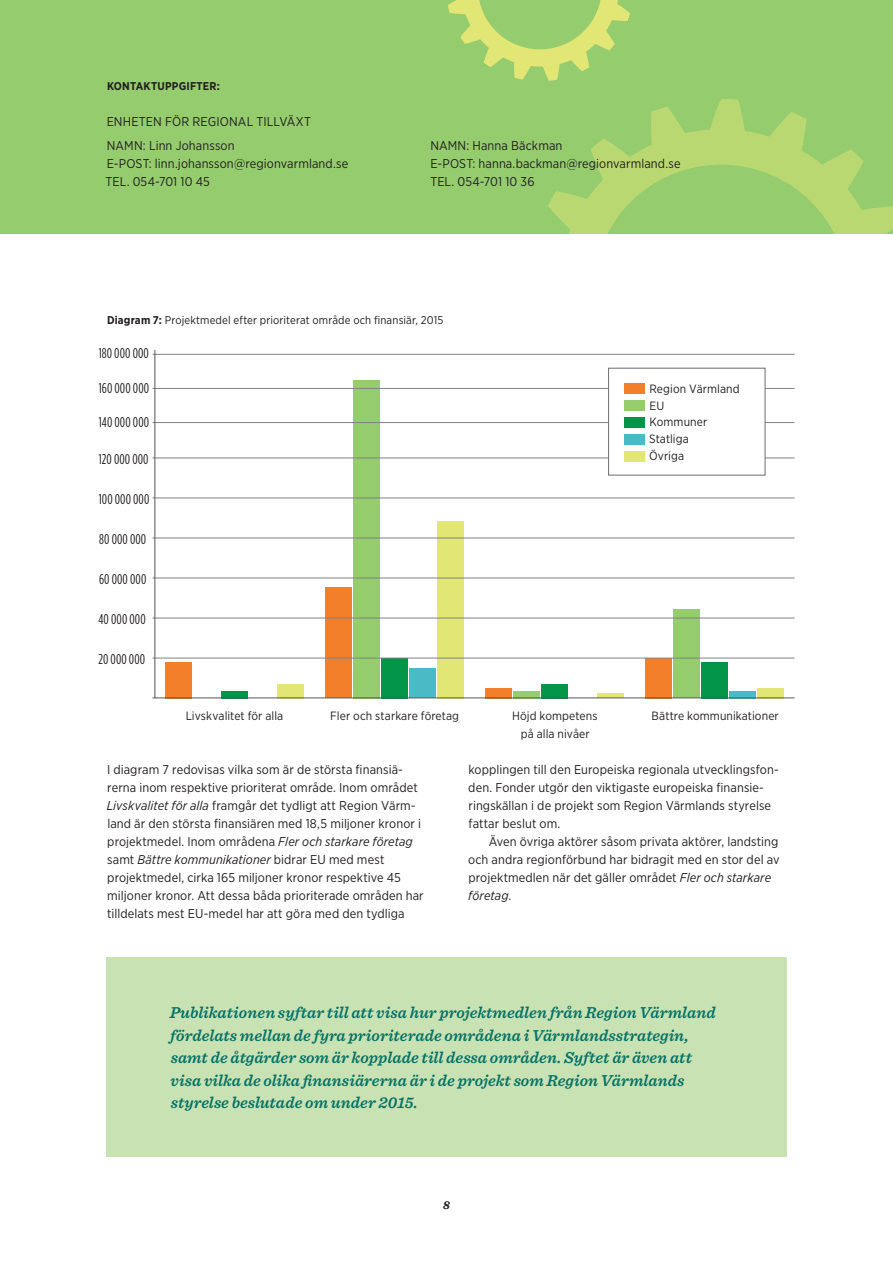
<style>
.page{position:relative;width:893px;height:1263px;background:#fff}
.page>*{position:absolute;margin:0;border:0;box-sizing:border-box;transform-origin:0 0}
.t1{font:italic 600 16.5px/22.5px "Sentinel";color:#057266}
.t2{font:14.1px "Gotham Condensed";letter-spacing:.005em;color:#231f20}
.t3{font:12.75px/18px "Gotham Narrow";letter-spacing:.01em;color:#231f20}
.t4{font:12px/17px "Gotham Narrow";letter-spacing:.01em;color:#231f20;text-align:center}
.t5{font:italic 700 12px "Sentinel";color:#231f20}
.t6{font:11.25px "Gotham Narrow";letter-spacing:.01em;color:#231f20}
.t7{font:700 11.25px "Gotham Narrow";letter-spacing:.02em;color:#231f20}
.s1{font-weight:700}
.s2{font-style:italic}
</style>
<div class="page">
<div style="left:646px;top:658px;width:26px;height:40px;background:#f47f2a"></div>
<div style="left:674px;top:610px;width:26px;height:88px;background:#94cc6e"></div>
<div style="left:702px;top:662px;width:26px;height:36px;background:#009547"></div>
<div style="left:730px;top:691px;width:26px;height:7px;background:#4abac7"></div>
<div style="left:758px;top:688px;width:26px;height:10px;background:#e1e675"></div>
<div style="left:326px;top:587px;width:26px;height:111px;background:#f47f2a"></div>
<div style="left:354px;top:380px;width:26px;height:318px;background:#94cc6e"></div>
<div style="left:382px;top:658px;width:26px;height:40px;background:#009547"></div>
<div style="left:410px;top:669px;width:26px;height:29px;background:#4abac7"></div>
<div style="left:438px;top:521px;width:26px;height:177px;background:#e1e675"></div>
<div style="left:486px;top:688px;width:26px;height:10px;background:#f47f2a"></div>
<div style="left:542px;top:684px;width:26px;height:14px;background:#009547"></div>
<div style="left:598px;top:693px;width:26px;height:5px;background:#e1e675"></div>
<div style="left:166px;top:662px;width:26px;height:36px;background:#f47f2a"></div>
<div style="left:222px;top:691px;width:26px;height:7px;background:#009547"></div>
<div style="left:278px;top:684px;width:26px;height:14px;background:#e1e675"></div>
<div style="left:514px;top:691px;width:26px;height:7px;background:#94cc6e"></div>
<div style="left:0;top:0;width:893px;height:234px;background:#94cc6e"></div>
<svg style="left:548px;top:99px;width:345px;height:135px"></svg>
<div style="left:106px;top:957px;width:681px;height:200px;background:#c9e2b3"></div>
<hr style="left:153px;top:458px;width:641px;height:1px;background:#808285">
<hr style="left:153px;top:422px;width:641px;height:1px;background:#808285">
<hr style="left:153px;top:388px;width:641px;height:1px;background:#808285">
<hr style="left:153px;top:354px;width:641px;height:1px;background:#808285">
<hr style="left:153px;top:658px;width:641px;height:1px;background:#808285">
<hr style="left:153px;top:618px;width:641px;height:1px;background:#808285">
<hr style="left:153px;top:578px;width:641px;height:1px;background:#808285">
<hr style="left:153px;top:538px;width:641px;height:1px;background:#808285">
<hr style="left:153px;top:498px;width:641px;height:1px;background:#808285">
<hr style="left:155px;top:350px;width:1px;height:348px;background:#57585a">
<hr style="left:153px;top:697px;width:641px;height:1px;background:#57585a">
<div style="left:609px;top:368px;width:156px;height:107px;background:#fff"></div>
<div style="left:608px;top:368px;width:157px;height:107px;border:1px solid #6c6d70"></div>
<div style="left:624px;top:384px;width:20px;height:10px;background:#f47f2a"></div>
<div style="left:624px;top:400px;width:20px;height:10px;background:#94cc6e"></div>
<div style="left:624px;top:417px;width:20px;height:10px;background:#009547"></div>
<div style="left:624px;top:435px;width:20px;height:10px;background:#4abac7"></div>
<div style="left:624px;top:451px;width:20px;height:10px;background:#e1e675"></div>
<svg style="left:447px;top:0;width:183px;height:81px"></svg>
<p class="t7" style="left:107px;top:79px;width:114px">KONTAKTUPPGIFTER:</p>
<p class="t3" style="left:107px;top:109px;width:206px;line-height:24.5px">ENHETEN FÖR REGIONAL TILLVÄXT<br>NAMN: Linn Johansson</p>
<p class="t3" style="left:430px;top:137px;width:134px">NAMN: Hanna Bäckman</p>
<p class="t3" style="left:107px;top:155px;width:243px">E-POST: linn.johansson@regionvarmland.se</p>
<p class="t3" style="left:430px;top:155px;width:252px">E-POST: hanna.backman@regionvarmland.se</p>
<p class="t3" style="left:106px;top:173px;width:106px">TEL. 054-701 10 45</p>
<p class="t3" style="left:430px;top:173px;width:106px">TEL. 054-701 10 36</p>
<p class="t6" style="left:107px;top:313px;width:338px"><span class="s1">Diagram 7:</span> Projektmedel efter prioriterat område och finansiär, 2015</p>
<p class="t2" style="left:99px;top:345px;width:52px">180 000 000</p>
<p class="t2" style="left:99px;top:380px;width:52px">160 000 000</p>
<p class="t2" style="left:99px;top:414px;width:52px">140 000 000</p>
<p class="t2" style="left:99px;top:451px;width:51px">120 000 000</p>
<p class="t2" style="left:99px;top:491px;width:52px">100 000 000</p>
<p class="t2" style="left:99px;top:531px;width:48px">80 000 000</p>
<p class="t2" style="left:99px;top:571px;width:49px">60 000 000</p>
<p class="t2" style="left:99px;top:611px;width:49px">40 000 000</p>
<p class="t2" style="left:98px;top:651px;width:48px">20 000 000</p>
<p class="t4" style="left:649px;top:380px;width:92px;text-align:left">Region Värmland<br>EU<br>Kommuner<br>Statliga<br>Övriga</p>
<p class="t4" style="left:186px;top:707px;width:99px">Livskvalitet för alla</p>
<p class="t4" style="left:330px;top:707px;width:130px">Fler och starkare företag</p>
<p class="t4" style="left:512px;top:707px;width:87px;line-height:18px">Höjd kompetens på alla nivåer</p>
<p class="t4" style="left:652px;top:707px;width:129px">Bättre kommunikationer</p>
<p class="t3" style="left:107px;top:760px;width:318px">I diagram 7 redovisas vilka som är de största finansiä&shy;rerna inom respektive prioriterat område. Inom området <span class="s2">Livskvalitet för alla</span> framgår det tydligt att Region Värm&shy;land är den största finansiären med 18,5 miljoner kronor i projektmedel. Inom områdena <span class="s2">Fler och starkare företag </span>samt <span class="s2">Bättre kommunikationer</span> bidrar EU med mest projektmedel, cirka 165 miljoner kronor respektive 45 miljoner kronor. Att dessa båda prioriterade områden har tilldelats mest EU-medel har att göra med den tydliga</p>
<p class="t3" style="left:468px;top:760px;width:312px">kopplingen till den Europeiska regionala utvecklingsfon&shy;den. Fonder utgör den viktigaste europeiska finansie&shy;ringskällan i de projekt som Region Värmlands styrelse fattar beslut om.</p>
<p class="t3" style="left:468px;top:832px;width:313px;text-indent:21px">Även övriga aktörer såsom privata aktörer, landsting och andra regionförbund har bidragit med en stor del av projektmedlen när det gäller området <span class="s2">Fler och starkare företag</span>.</p>
<p class="t1" style="left:170px;top:1001px;width:547px">Publikationen syftar till att visa hur projektmedlen från Region Värmland fördelats mellan de fyra prioriterade områdena i Värmlandsstrategin, samt de åtgärder som är kopplade till dessa områden. Syftet är även att visa vilka de olika finansiärerna är i de projekt som Region Värmlands styrelse beslutade om under 2015.</p>
<p class="t5" style="left:443px;top:1195px;width:8px">8</p>
</div>
